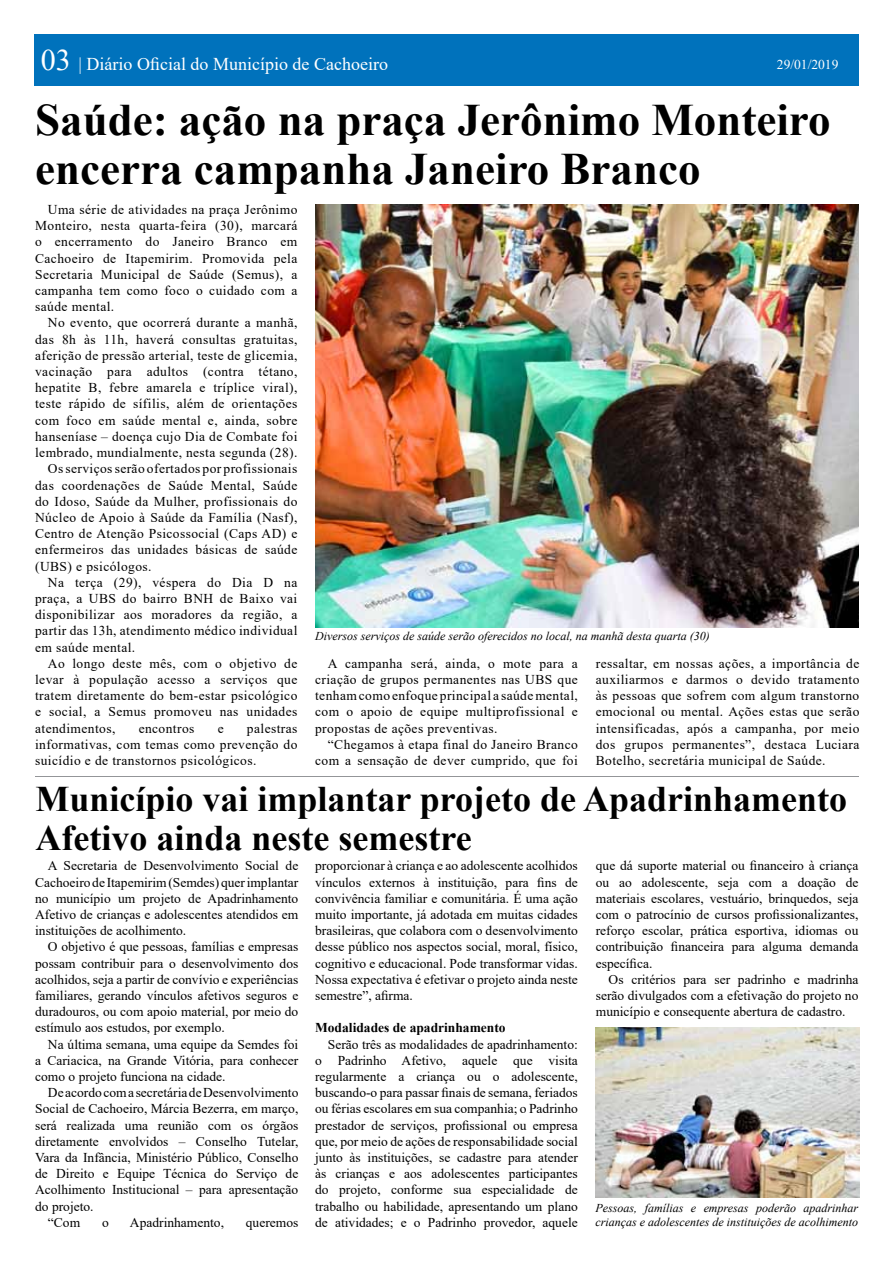
<style>
.page{position:relative;width:893px;height:1263px;background:#fff}
.page>*{position:absolute;margin:0;border:0;box-sizing:border-box;transform-origin:0 0}
.t1{font:700 45px/49.5px "Times New Roman";color:#000}
.t2{font:700 36px/39px "Times New Roman";color:#000}
.t3{font:18px "Times New Roman";color:#fff}
.t4{font:13.5px/16.2px "Times New Roman";letter-spacing:.03em;color:#000;text-align:justify}
.t5{font:13.5px "Times New Roman";color:#000}
.t6{font:700 13.5px "Times New Roman";color:#000}
.t7{font:13.5px "Times New Roman";color:#fff}
.t8{font:italic 12px/14.4px "Times New Roman";color:#000}
.s1{font-size:30px}
</style>
<div class="page">
<div style="left:34px;top:34px;width:824px;height:52px;background:#0072bc"></div>
<img style="left:315px;top:204px;width:543px;height:423px">
<hr style="left:35px;top:775px;width:823px;height:1px;background:#939598">
<img style="left:596px;top:1027px;width:263px;height:170px">
<h3 class="t3" style="left:41px;top:51px;width:349px"><span class="s1">03</span> | Diário Oficial do Município de Cachoeiro</h3>
<p class="t7" style="left:777px;top:54px;width:63px">29/01/2019</p>
<h1 class="t1" style="left:35px;top:94px;width:797px">Saúde: ação na praça Jerônimo Monteiro encerra campanha Janeiro Branco</h1>
<p class="t4" style="left:35px;top:201px;width:264px;text-indent:13px">Uma série de atividades na praça Jerônimo Monteiro, nesta quarta-feira (30), marcará o encerramento do Janeiro Branco em Cachoeiro de Itapemirim. Promovida pela Secretaria Municipal de Saúde (Semus), a campanha tem como foco o cuidado com a saúde mental.</p>
<p class="t4" style="left:48px;top:314px;width:251px">No evento, que ocorrerá durante a manhã,</p>
<p class="t4" style="left:35px;top:331px;width:264px">das 8h às 11h, haverá consultas gratuitas,</p>
<p class="t4" style="left:35px;top:347px;width:264px">aferição de pressão arterial, teste de glicemia,</p>
<p class="t4" style="left:35px;top:363px;width:264px">vacinação para adultos (contra tétano,</p>
<p class="t4" style="left:35px;top:379px;width:264px">hepatite B, febre amarela e tríplice viral),</p>
<p class="t4" style="left:35px;top:395px;width:264px">teste rápido de sífilis, além de orientações</p>
<p class="t4" style="left:35px;top:412px;width:264px">com foco em saúde mental e, ainda, sobre</p>
<p class="t4" style="left:35px;top:428px;width:264px">hanseníase – doença cujo Dia de Combate foi</p>
<p class="t4" style="left:35px;top:444px;width:264px">lembrado, mundialmente, nesta segunda (28).</p>
<p class="t4" style="left:48px;top:460px;width:251px">Os serviços serão ofertados por profissionais</p>
<p class="t4" style="left:35px;top:476px;width:264px">das coordenações de Saúde Mental, Saúde</p>
<p class="t4" style="left:35px;top:493px;width:264px">do Idoso, Saúde da Mulher, profissionais do</p>
<p class="t4" style="left:35px;top:509px;width:264px">Núcleo de Apoio à Saúde da Família (Nasf),</p>
<p class="t4" style="left:35px;top:525px;width:264px">Centro de Atenção Psicossocial (Caps AD) e</p>
<p class="t4" style="left:35px;top:541px;width:264px">enfermeiros das unidades básicas de saúde</p>
<p class="t4" style="left:35px;top:557px;width:118px">(UBS) e psicólogos.</p>
<p class="t4" style="left:48px;top:574px;width:251px">Na terça (29), véspera do Dia D na</p>
<p class="t4" style="left:35px;top:590px;width:264px">praça, a UBS do bairro BNH de Baixo vai</p>
<p class="t4" style="left:35px;top:606px;width:264px">disponibilizar aos moradores da região, a</p>
<p class="t4" style="left:35px;top:622px;width:264px">partir das 13h, atendimento médico individual</p>
<p class="t4" style="left:35px;top:638px;width:102px">em saúde mental.</p>
<p class="t4" style="left:48px;top:655px;width:251px">Ao longo deste mês, com o objetivo de</p>
<p class="t4" style="left:35px;top:671px;width:264px">levar à população acesso a serviços que</p>
<p class="t4" style="left:35px;top:687px;width:264px">tratem diretamente do bem-estar psicológico</p>
<p class="t4" style="left:35px;top:703px;width:264px">e social, a Semus promoveu nas unidades</p>
<p class="t4" style="left:35px;top:719px;width:82px">atendimentos,</p>
<p class="t4" style="left:139px;top:719px;width:57px">encontros</p>
<p class="t4" style="left:218px;top:719px;width:7px">e</p>
<p class="t8" style="left:315px;top:628px;width:396px">Diversos serviços de saúde serão oferecidos no local, na manhã desta quarta (30)</p>
<p class="t4" style="left:596px;top:655px;width:265px">ressaltar, em nossas ações, a importância de auxiliarmos e darmos o devido tratamento às pessoas que sofrem com algum transtorno emocional ou mental. Ações estas que serão intensificadas, após a campanha, por meio dos grupos permanentes”, destaca Luciara Botelho, secretária municipal de Saúde.</p>
<p class="t4" style="left:315px;top:655px;width:264px;text-indent:13px">A campanha será, ainda, o mote para a criação de grupos permanentes nas UBS que tenham como enfoque principal a saúde mental, com o apoio de equipe multiprofissional e propostas de ações preventivas.</p>
<p class="t4" style="left:315px;top:736px;width:264px;text-align:right">“Chegamos à etapa final do Janeiro Branco com a sensação de dever cumprido, que foi</p>
<p class="t4" style="left:35px;top:719px;width:264px;text-indent:212px">palestras informativas, com temas como prevenção do suicídio e de transtornos psicológicos.</p>
<h2 class="t2" style="left:35px;top:779px;width:813px">Município vai implantar projeto de Apadrinhamento<br>Afetivo ainda neste semestre</h2>
<p class="t4" style="left:35px;top:857px;width:265px;text-indent:13px">A Secretaria de Desenvolvimento Social de Cachoeiro de Itapemirim (Semdes) quer implantar no município um projeto de Apadrinhamento Afetivo de crianças e adolescentes atendidos em instituições de acolhimento.</p>
<p class="t4" style="left:35px;top:938px;width:265px;text-indent:13px">O objetivo é que pessoas, famílias e empresas possam contribuir para o desenvolvimento dos acolhidos, seja a partir de convívio e experiências familiares, gerando vínculos afetivos seguros e duradouros, ou com apoio material, por meio do estímulo aos estudos, por exemplo.</p>
<p class="t4" style="left:35px;top:1035px;width:265px;text-indent:13px">Na última semana, uma equipe da Semdes foi a Cariacica, na Grande Vitória, para conhecer como o projeto funciona na cidade.</p>
<p class="t5" style="left:48px;top:1083px;width:252px">De acordo com a secretária de Desenvolvimento</p>
<p class="t5" style="left:35px;top:1099px;width:265px">Social de Cachoeiro, Márcia Bezerra, em março,</p>
<p class="t5" style="left:35px;top:1115px;width:265px">será realizada uma reunião com os órgãos</p>
<p class="t5" style="left:35px;top:1132px;width:265px">diretamente envolvidos – Conselho Tutelar,</p>
<p class="t5" style="left:35px;top:1148px;width:265px">Vara da Infância, Ministério Público, Conselho</p>
<p class="t5" style="left:35px;top:1164px;width:265px">de Direito e Equipe Técnica do Serviço de</p>
<p class="t5" style="left:35px;top:1180px;width:265px">Acolhimento Institucional – para apresentação</p>
<p class="t5" style="left:35px;top:1196px;width:60px">do projeto.</p>
<p class="t4" style="left:48px;top:1214px;width:34px">“Com</p>
<p class="t4" style="left:102px;top:1214px;width:8px">o</p>
<p class="t5" style="left:130px;top:1213px;width:96px">Apadrinhamento,</p>
<p class="t5" style="left:246px;top:1213px;width:54px">queremos</p>
<p class="t4" style="left:596px;top:857px;width:264px">que dá suporte material ou financeiro à criança ou ao adolescente, seja com a doação de materiais escolares, vestuário, brinquedos, seja com o patrocínio de cursos profissionalizantes, reforço escolar, prática esportiva, idiomas ou contribuição financeira para alguma demanda específica.</p>
<p class="t4" style="left:596px;top:971px;width:264px;text-indent:13px">Os critérios para ser padrinho e madrinha serão divulgados com a efetivação do projeto no município e consequente abertura de cadastro.</p>
<p class="t4" style="left:315px;top:857px;width:264px">proporcionar à criança e ao adolescente acolhidos vínculos externos à instituição, para fins de convivência familiar e comunitária. É uma ação muito importante, já adotada em muitas cidades brasileiras, que colabora com o desenvolvimento desse público nos aspectos social, moral, físico, cognitivo e educacional. Pode transformar vidas.<br>Nossa expectativa é efetivar o projeto ainda neste semestre”, afirma.</p>
<p class="t6" style="left:315px;top:1018px;width:192px">Modalidades de apadrinhamento</p>
<p class="t4" style="left:315px;top:1035px;width:264px;text-indent:13px">Serão três as modalidades de apadrinhamento: o Padrinho Afetivo, aquele que visita regularmente a criança ou o adolescente, buscando-o para passar finais de semana, feriados ou férias escolares em sua companhia; o Padrinho prestador de serviços, profissional ou empresa que, por meio de ações de responsabilidade social junto às instituições, se cadastre para atender às crianças e aos adolescentes participantes do projeto, conforme sua especialidade de trabalho ou habilidade, apresentando um plano de atividades; e o Padrinho provedor, aquele</p>
<p class="t8" style="left:596px;top:1200px;width:264px">Pessoas, famílias e empresas poderão apadrinhar crianças e adolescentes de instituições de acolhimento</p>
</div>
